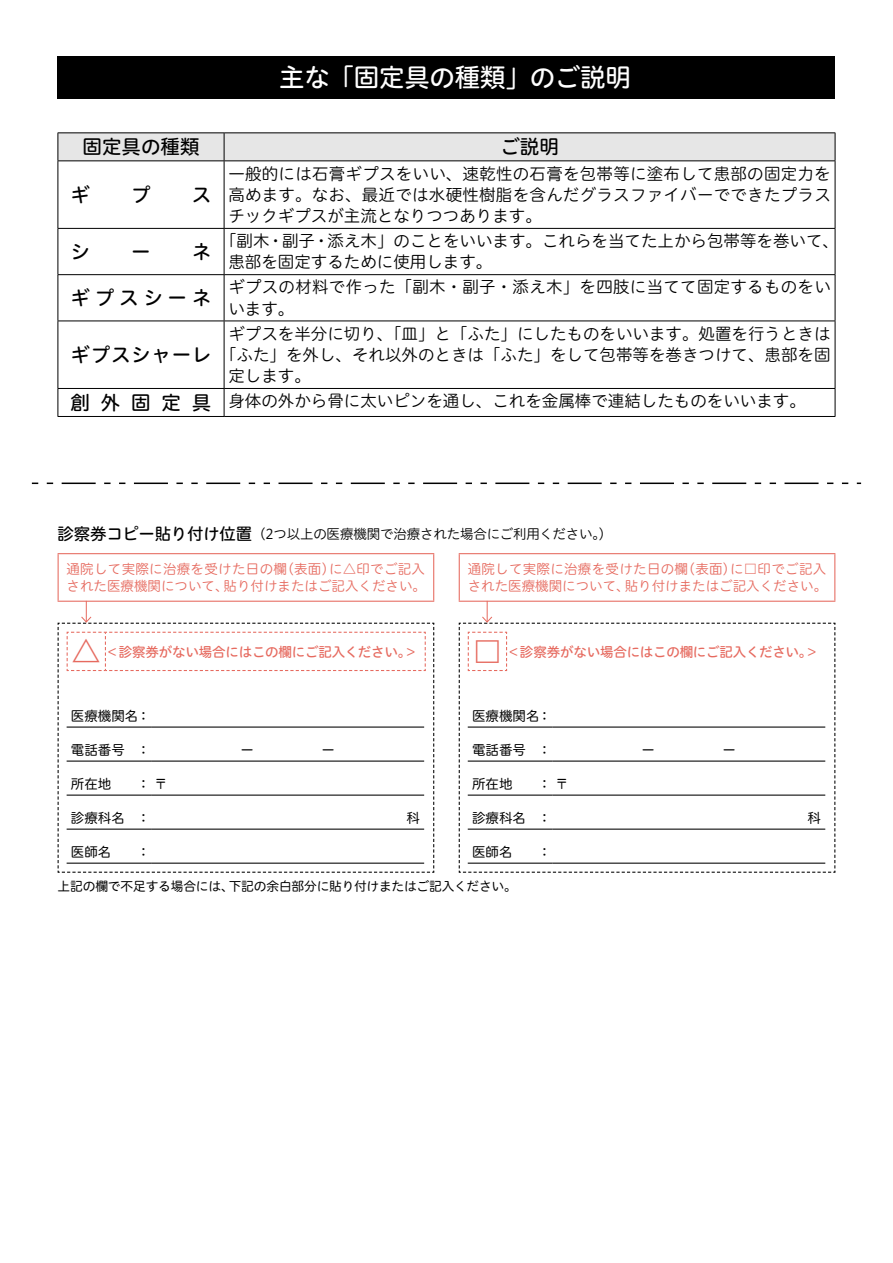
<style>
.page{position:relative;width:893px;height:1263px;background:#fff}
.page>*{position:absolute;margin:0;border:0;box-sizing:border-box;transform-origin:0 0}
.t1{font:30px "Hiragino UD Sans R Std N W3";color:#e66a5f}
.t2{font:25.5px "Hiragino UD Sans R Std N W5";letter-spacing:-.01em;color:#fff}
.t3{font:19.5px "Hiragino UD Sans R Std N W5";letter-spacing:.035em;color:#000}
.t4{font:16.5px/21.3px "Hiragino UD Sans R Std N W3";color:#000;text-align:justify}
.t5{font:16.5px "Hiragino UD Sans R Std N W5";letter-spacing:-.015em;color:#000}
.t6{font:13.5px/17px "Hiragino UD Sans R Std N W3";color:#e66a5f}
.t7{font:13.5px "Hiragino UD Sans R Std N W4";color:#000}
.t8{font:13.5px "Hiragino UD Sans R Std N W5";letter-spacing:-.015em;color:#e66a5f}
.t9{font:13.5px "Hiragino UD Sans R Std N W3";letter-spacing:-.015em;color:#000}
.t10{font:13.5px "Hiragino UD Sans R Std N W3";letter-spacing:.025em;color:#e66a5f}
.t11{font:12.75px "Hiragino UD Sans R Std N W4";letter-spacing:-.015em;color:#000}
</style>
<div class="page">
<svg style="left:58px;top:133px;width:778px;height:28px"></svg>
<hr style="left:58px;top:161px;width:166px;height:1px;background:#000">
<hr style="left:58px;top:161px;width:1px;height:67px;background:#000">
<hr style="left:224px;top:161px;width:611px;height:1px;background:#000">
<hr style="left:224px;top:161px;width:1px;height:67px;background:#000">
<hr style="left:835px;top:161px;width:1px;height:67px;background:#000">
<hr style="left:58px;top:228px;width:166px;height:1px;background:#000">
<hr style="left:58px;top:229px;width:1px;height:45px;background:#000">
<hr style="left:224px;top:228px;width:611px;height:1px;background:#000">
<hr style="left:224px;top:229px;width:1px;height:45px;background:#000">
<hr style="left:835px;top:229px;width:1px;height:45px;background:#000">
<hr style="left:58px;top:274px;width:166px;height:1px;background:#000">
<hr style="left:58px;top:275px;width:1px;height:46px;background:#000">
<hr style="left:224px;top:274px;width:611px;height:1px;background:#000">
<hr style="left:224px;top:275px;width:1px;height:46px;background:#000">
<hr style="left:835px;top:275px;width:1px;height:46px;background:#000">
<hr style="left:58px;top:321px;width:166px;height:1px;background:#000">
<hr style="left:58px;top:321px;width:1px;height:67px;background:#000">
<hr style="left:224px;top:321px;width:611px;height:1px;background:#000">
<hr style="left:224px;top:321px;width:1px;height:67px;background:#000">
<hr style="left:835px;top:321px;width:1px;height:67px;background:#000">
<hr style="left:58px;top:388px;width:166px;height:1px;background:#000">
<svg style="left:58px;top:389px;width:1px;height:27px"></svg>
<hr style="left:224px;top:388px;width:611px;height:1px;background:#000">
<svg style="left:224px;top:389px;width:1px;height:27px"></svg>
<svg style="left:835px;top:389px;width:1px;height:27px"></svg>
<hr style="left:58px;top:416px;width:166px;height:1px;background:#000">
<hr style="left:224px;top:416px;width:611px;height:1px;background:#000">
<hr style="left:58px;top:553px;width:376px;height:1px;background:#e66a5f">
<hr style="left:58px;top:554px;width:1px;height:47px;background:#e66a5f">
<hr style="left:433px;top:554px;width:1px;height:47px;background:#e66a5f">
<hr style="left:459px;top:553px;width:376px;height:1px;background:#e66a5f">
<hr style="left:459px;top:554px;width:1px;height:47px;background:#e66a5f">
<hr style="left:834px;top:554px;width:1px;height:47px;background:#e66a5f">
<div style="left:58px;top:56px;width:777px;height:43px;background:#000"></div>
<svg style="left:32px;top:482px;width:829px;height:2px"></svg>
<svg style="left:57px;top:601px;width:378px;height:272px"></svg>
<svg style="left:458px;top:601px;width:378px;height:272px"></svg>
<h2 class="t2" style="left:279px;top:58px;width:353px">主な「固定具の種類」のご説明</h2>
<p class="t3" style="left:82px;top:132px;width:118px">固定具の種類</p>
<p class="t3" style="left:71px;top:180px;width:21px">ギ</p>
<p class="t3" style="left:131px;top:180px;width:21px">プ</p>
<p class="t3" style="left:192px;top:180px;width:21px">ス</p>
<p class="t3" style="left:71px;top:237px;width:21px">シ</p>
<p class="t3" style="left:131px;top:237px;width:21px">ー</p>
<p class="t3" style="left:192px;top:237px;width:21px">ネ</p>
<p class="t3" style="left:71px;top:283px;width:142px">ギプスシーネ</p>
<p class="t3" style="left:71px;top:340px;width:142px">ギプスシャーレ</p>
<p class="t3" style="left:71px;top:388px;width:142px">創外固定具</p>
<p class="t3" style="left:500px;top:132px;width:60px">ご説明</p>
<p class="t4" style="left:228px;top:162px;width:604px">一般的には石膏ギプスをいい、速乾性の石膏を包帯等に塗布して患部の固定力を高めます。なお、最近では水硬性樹脂を含んだグラスファイバーでできたプラスチックギプスが主流となりつつあります。</p>
<p class="t4" style="left:220px;top:229px;width:620px">「副木・副子・添え木」のことをいいます。これらを当てた上から包帯等を巻いて、</p>
<p class="t4" style="left:228px;top:249px;width:604px;line-height:25px">患部を固定するために使用します。<br>ギプスの材料で作った「副木・副子・添え木」を四肢に当てて固定するものをい</p>
<p class="t4" style="left:228px;top:297px;width:67px">います。</p>
<p class="t4" style="left:228px;top:322px;width:604px">ギプスを半分に切り、「皿」と「ふた」にしたものをいいます。処置を行うときは</p>
<p class="t4" style="left:220px;top:343px;width:612px">「ふた」を外し、それ以外のときは「ふた」をして包帯等を巻きつけて、患部を固</p>
<p class="t4" style="left:228px;top:364px;width:84px">定します。</p>
<p class="t4" style="left:228px;top:389px;width:579px">身体の外から骨に太いピンを通し、これを金属棒で連結したものをいいます。</p>
<p class="t5" style="left:58px;top:521px;width:196px">診察券コピー貼り付け位置</p>
<p class="t9" style="left:252px;top:523px;width:362px">（2つ以上の医療機関で治療された場合にご利用ください (。</p>
<p class="t10" style="left:280px;top:559px;width:146px">（表面に） △印でご記入</p>
<p class="t6" style="left:224px;top:560px;width:204px;text-indent:-157px">通院して実際に治療を受けた日の欄<br>貼り付けまたはご記入ください。</p>
<p class="t6" style="left:67px;top:577px;width:164px">された医療機関について、</p>
<p class="t10" style="left:682px;top:559px;width:146px">（表面に） □印でご記入</p>
<p class="t6" style="left:625px;top:560px;width:204px;text-indent:-157px">通院して実際に治療を受けた日の欄<br>貼り付けまたはご記入ください。</p>
<p class="t6" style="left:468px;top:577px;width:163px">された医療機関について、</p>
<h1 class="t1" style="left:71px;top:629px;width:31px">△</h1>
<p class="t8" style="left:106px;top:641px;width:313px">＜診察券がない場合にはこの欄にご記入ください &lt;。</p>
<h1 class="t1" style="left:472px;top:629px;width:49px">□ <sup>＜</sup></h1>
<p class="t8" style="left:520px;top:641px;width:300px">診察券がない場合にはこの欄にご記入ください &lt;。</p>
<p class="t7" style="left:71px;top:706px;width:81px">医療機関名：</p>
<p class="t7" style="left:71px;top:740px;width:81px">電話番号　：</p>
<p class="t7" style="left:137px;top:774px;width:31px">：〒</p>
<p class="t7" style="left:71px;top:774px;width:42px">所在地</p>
<p class="t7" style="left:472px;top:706px;width:81px">医療機関名：</p>
<p class="t7" style="left:472px;top:740px;width:81px">電話番号　：</p>
<p class="t7" style="left:538px;top:774px;width:31px">：〒</p>
<p class="t7" style="left:472px;top:774px;width:42px">所在地</p>
<p class="t7" style="left:71px;top:808px;width:81px">診療科名　：</p>
<p class="t7" style="left:137px;top:842px;width:15px">：</p>
<p class="t7" style="left:472px;top:808px;width:81px">診療科名　：</p>
<p class="t7" style="left:538px;top:842px;width:15px">：</p>
<p class="t7" style="left:406px;top:808px;width:15px">科</p>
<p class="t7" style="left:71px;top:842px;width:42px">医師名</p>
<p class="t7" style="left:472px;top:842px;width:42px">医師名</p>
<p class="t11" style="left:229px;top:876px;width:290px">下記の余白部分に貼り付けまたはご記入ください。</p>
<p class="t11" style="left:58px;top:876px;width:178px">上記の欄で不足する場合には、</p>
<p class="t7" style="left:807px;top:808px;width:15px">科</p>
</div>
